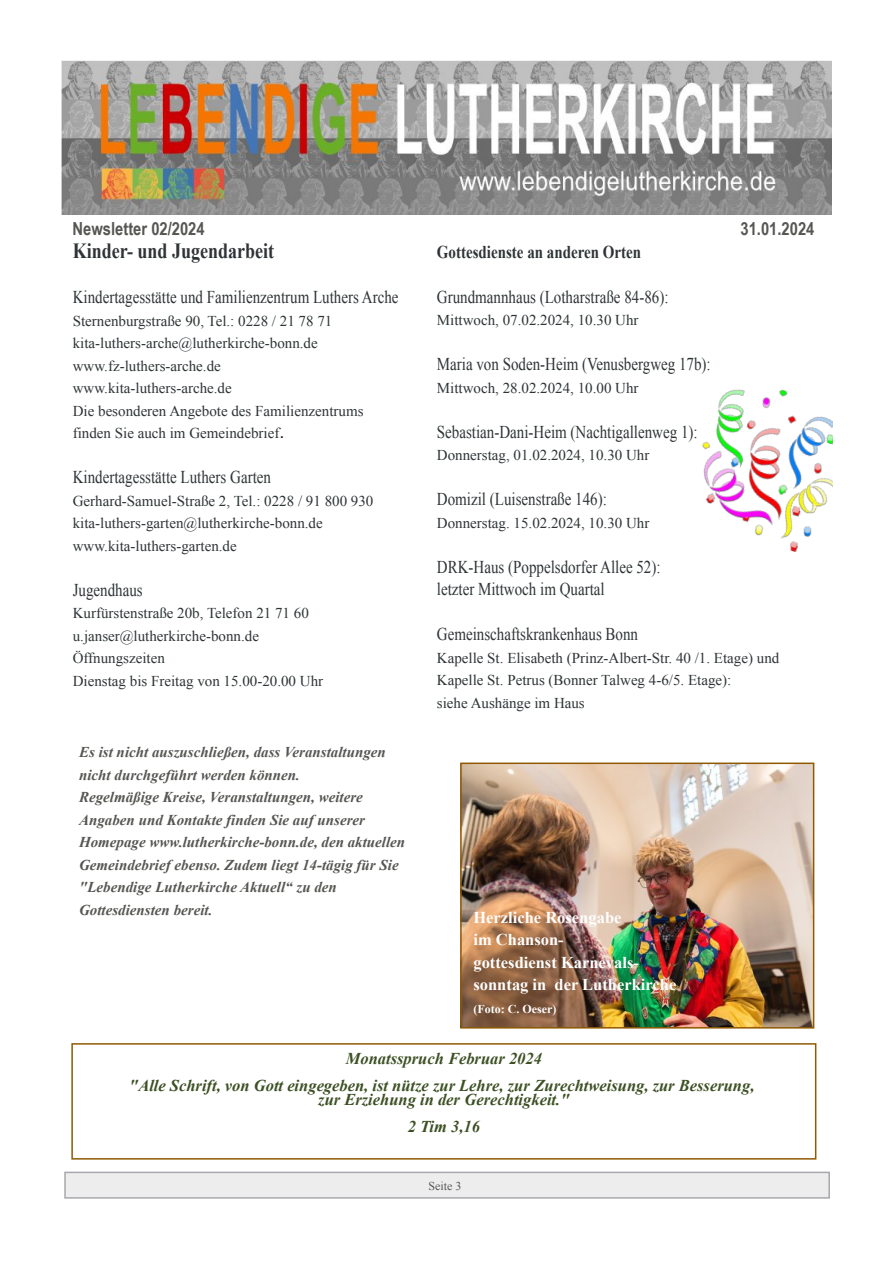
<style>
.page{position:relative;width:893px;height:1263px;background:#fff}
.page>*{position:absolute;margin:0;border:0;box-sizing:border-box;transform-origin:0 0}
.t1{font:700 21.6px "Times New Roman";color:#2e3436;scale:.83 1}
.t2{font:18px/22.5px "Times New Roman";color:#2e3436;scale:.83 1}
.t3{font:700 18px "Arial Narrow";color:#555753}
.t4{font:700 18px "Times New Roman";color:#2e3436;scale:.83 1}
.t5{font:italic 700 16.5px/27px "Times New Roman";color:#3d5024;text-align:center}
.t6{font:700 16.5px/22.5px "Times New Roman";color:#fff}
.t7{font:15px/22.5px "Times New Roman";color:#2e3436}
.t8{font:italic 700 15px/22.5px "Times New Roman";color:#555753}
.t9{font:700 12px "Times New Roman";color:#fff}
.t10{font:12px "Times New Roman";color:#555753}
.s1{font-family:"Arial";font-size:18px;color:#161413}
</style>
<div class="page">
<div style="left:65px;top:1172px;width:764px;height:26px;background:#ededee"></div>
<div style="left:64px;top:1171px;width:766px;height:28px;border:2px solid #a7a9ac"></div>
<img style="left:62px;top:60px;width:769px;height:155px">
<div style="left:71px;top:1043px;width:745px;height:116px;border:2px solid #8f5901"></div>
<img style="left:702px;top:389px;width:131px;height:163px">
<img style="left:463px;top:765px;width:348px;height:260px">
<div style="left:460px;top:762px;width:354px;height:266px;border:2px solid #8f5901"></div>
<p class="t3" style="left:73px;top:218px;width:134px">Newsletter 02/2024</p>
<p class="t3" style="left:740px;top:218px;width:75px">31.01.2024</p>
<p class="t4" style="left:437px;top:242px;width:248px">Gottesdienste an anderen Orten</p>
<p class="t2" style="left:437px;top:286px;width:281px">Grundmannhaus (Lotharstraße 84-86):</p>
<p class="t7" style="left:437px;top:309px;width:203px">Mittwoch, 07.02.2024, 10.30 Uhr</p>
<p class="t2" style="left:437px;top:353px;width:331px">Maria von Soden-Heim (Venusbergweg 17b):</p>
<p class="t7" style="left:437px;top:377px;width:203px">Mittwoch, 28.02.2024, 10.00 Uhr</p>
<p class="t2" style="left:437px;top:421px;width:316px">Sebastian-Dani-Heim (Nachtigallenweg 1):</p>
<p class="t7" style="left:437px;top:444px;width:214px">Donnerstag, 01.02.2024, 10.30 Uhr</p>
<p class="t2" style="left:437px;top:488px;width:206px">Domizil (Luisenstraße 146):</p>
<p class="t7" style="left:437px;top:512px;width:214px">Donnerstag. 15.02.2024, 10.30 Uhr</p>
<p class="t2" style="left:437px;top:556px;width:271px">DRK-Haus (Poppelsdorfer Allee 52): letzter Mittwoch im Quartal</p>
<p class="t2" style="left:437px;top:623px;width:244px">Gemeinschaftskrankenhaus Bonn</p>
<p class="t7" style="left:437px;top:647px;width:344px">Kapelle St. Elisabeth (Prinz-Albert-Str. 40 /1. Etage) und<br>Kapelle St. Petrus (Bonner Talweg 4-6/5. Etage):<br>siehe Aushänge im Haus</p>
<h1 class="t1" style="left:73px;top:239px;width:244px">Kinder- und Jugendarbeit</h1>
<p class="t2" style="left:73px;top:286px;width:394px">Kindertagesstätte und Familienzentrum Luthers Arche</p>
<p class="t7" style="left:73px;top:310px;width:292px">Sternenburgstraße 90, Tel.: 0228 / 21 78 71 kita-luthers-arche@lutherkirche-bonn.de www.fz-luthers-arche.de www.kita-luthers-arche.de<br>Die besonderen Angebote des Familienzentrums finden Sie auch im Gemeindebrief<span class="s1">.</span></p>
<p class="t2" style="left:73px;top:466px;width:240px">Kindertagesstätte Luthers Garten</p>
<p class="t7" style="left:73px;top:490px;width:302px">Gerhard-Samuel-Straße 2, Tel.: 0228 / 91 800 930 kita-luthers-garten@lutherkirche-bonn.de www.kita-luthers-garten.de</p>
<p class="t2" style="left:73px;top:579px;width:86px">Jugendhaus</p>
<p class="t7" style="left:73px;top:602px;width:252px">Kurfürstenstraße 20b, Telefon 21 71 60 u.janser@lutherkirche-bonn.de<br>Öffnungszeiten<br>Dienstag bis Freitag von 15.00-20.00 Uhr</p>
<p class="t8" style="left:79px;top:741px;width:328px">Es ist nicht auszuschließen, dass Veranstaltungen nicht durchgeführt werden können.<br>Regelmäßige Kreise, Veranstaltungen, weitere Angaben und Kontakte finden Sie auf unserer Homepage www.lutherkirche-bonn.de, den aktuellen Gemeindebrief ebenso. Zudem liegt 14-tägig für Sie "Lebendige Lutherkirche Aktuell“ zu den Gottesdiensten bereit.</p>
<p class="t6" style="left:473px;top:906px;width:204px">Herzliche Rosengabe<br>im Chanson-<br>gottesdienst Karnevals&shy;sonntag in der Lutherkirche</p>
<p class="t9" style="left:473px;top:1002px;width:84px">(Foto: C. Oeser)</p>
<p class="t5" style="left:129px;top:1045px;width:627px">Monatsspruch Februar 2024<br>"Alle Schrift, von Gott eingegeben, ist nütze zur Lehre, zur Zurechtweisung, zur Besserung,</p>
<p class="t5" style="left:318px;top:1086px;width:253px">zur Erziehung in der Gerechtigkeit."<br>2 Tim 3,16</p>
<p class="t10" style="left:428px;top:1179px;width:34px">Seite 3</p>
</div>
